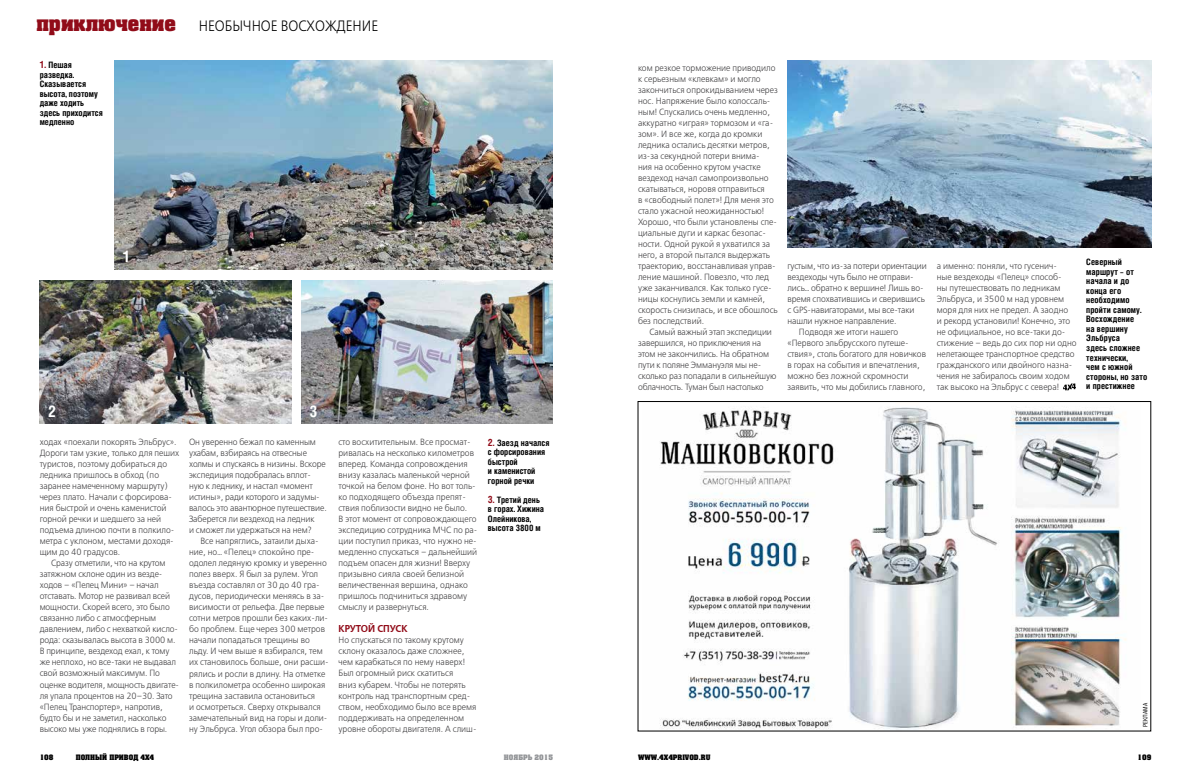
<style>
.page{position:relative;width:1191px;height:780px;background:#fff}
.page>*{position:absolute;margin:0;border:0;box-sizing:border-box;transform-origin:0 0}
.t1{font:700 16px "Helios Cond C";color:#fff}
.t2{font:15px "Free Set Light C";color:#000;scale:.89 1}
.t3{font:10px "Free Set Demi C";color:#910c19;scale:.94 1}
.t4{font:9px/11px "Free Set Light C";color:#414042;scale:.94 1}
.t5{font:700 8.8px/9.5px "Helios Cond C";color:#000}
.t6{font:7px "Adamant C";color:#000}
.t7{font:7px "Adamant C";color:#939598}
.t8{font:6px "Helios Cond C";color:#000}
.s1{font-family:"Adamant C";font-size:20.2px;color:#910c19}
.s2{font-size:10px;color:#910c19}
</style>
<div class="page">
<img style="left:660px;top:407px;width:466px;height:322px">
<svg style="left:1063px;top:383px;width:12px;height:7px"></svg>
<img style="left:301px;top:280px;width:252px;height:143px">
<img style="left:114px;top:60px;width:439px;height:209px">
<img style="left:40px;top:280px;width:251px;height:143px">
<img style="left:787px;top:60px;width:364px;height:187px">
<h2 class="t2" style="left:36px;top:18px;width:385px"><span class="s1">приключение</span> НЕОБЫЧНОЕ ВОСХОЖДЕНИЕ</h2>
<p class="t5" style="left:40px;top:60px;width:65px"><span class="s2">1.</span> Пешая разведка.<br>Сказывается высота, поэтому даже ходить здесь приходится медленно</p>
<h1 class="t1" style="left:123px;top:247px;width:9px">1</h1>
<h1 class="t1" style="left:48px;top:401px;width:10px">2</h1>
<h1 class="t1" style="left:310px;top:401px;width:10px">3</h1>
<p class="t4" style="left:40px;top:437px;width:147px">ходах «поехали покорять Эльбрус».</p>
<p class="t4" style="left:40px;top:448px;width:150px">Дороги там узкие, только для пеших</p>
<p class="t4" style="left:40px;top:459px;width:137px">туристов, поэтому добираться до</p>
<p class="t4" style="left:40px;top:470px;width:128px">ледника пришлось в обход (по</p>
<p class="t4" style="left:40px;top:481px;width:138px">заранее намеченному маршруту)</p>
<p class="t4" style="left:40px;top:492px;width:142px">через плато. Начали с форсирова-</p>
<p class="t4" style="left:40px;top:503px;width:137px">ния быстрой и очень каменистой</p>
<p class="t4" style="left:40px;top:514px;width:131px">горной речки и шедшего за ней</p>
<p class="t4" style="left:40px;top:525px;width:145px">подъема длиною почти в полкило-</p>
<p class="t4" style="left:40px;top:536px;width:144px">метра с уклоном, местами доходя-</p>
<p class="t4" style="left:40px;top:547px;width:87px">щим до 40 градусов.</p>
<p class="t4" style="left:51px;top:558px;width:123px">Сразу отметили, что на крутом</p>
<p class="t4" style="left:40px;top:569px;width:132px">затяжном склоне один из везде-</p>
<p class="t4" style="left:40px;top:580px;width:128px">ходов – «Пелец Мини» – начал</p>
<p class="t4" style="left:40px;top:591px;width:140px">отставать. Мотор не развивал всей</p>
<p class="t4" style="left:40px;top:602px;width:140px">мощности. Скорей всего, это было</p>
<p class="t4" style="left:40px;top:613px;width:125px">связанно либо с атмосферным</p>
<p class="t4" style="left:40px;top:624px;width:149px">давлением, либо с нехваткой кисло-</p>
<p class="t4" style="left:40px;top:635px;width:146px">рода: сказывалась высота в 3000 м.</p>
<p class="t4" style="left:40px;top:646px;width:140px">В принципе, вездеход ехал, к тому</p>
<p class="t4" style="left:40px;top:657px;width:147px">же неплохо, но все-таки не выдавал</p>
<p class="t4" style="left:40px;top:668px;width:129px">свой возможный максимум. По</p>
<p class="t4" style="left:40px;top:679px;width:150px">оценке водителя, мощность двигате-</p>
<p class="t4" style="left:40px;top:690px;width:143px">ля упала процентов на 20–30. Зато</p>
<p class="t4" style="left:40px;top:701px;width:132px">«Пелец Транспортер», напротив,</p>
<p class="t4" style="left:40px;top:712px;width:136px">будто бы и не заметил, насколько</p>
<p class="t4" style="left:40px;top:723px;width:137px">высоко мы уже поднялись в горы.</p>
<p class="t4" style="left:189px;top:437px;width:148px">Он уверенно бежал по каменным ухабам, взбираясь на отвесные холмы и спускаясь в низины. Вскоре экспедиция подобралась вплот&shy;ную к леднику, и настал «момент истины», ради которого и задумы&shy;валось это авантюрное путешествие.<br>Заберется ли вездеход на ледник<br>и сможет ли удержаться на нем?</p>
<p class="t4" style="left:189px;top:536px;width:150px;text-indent:11px">Все напряглись, затаили дыха&shy;ние, но… «Пелец» спокойно пре&shy;одолел ледяную кромку и уверенно полез вверх. Я был за рулем. Угол въезда составлял от 30 до 40 гра&shy;дусов, периодически меняясь в за&shy;висимости от рельефа. Две первые сотни метров прошли без каких-ли&shy;бо проблем. Еще через 300 метров начали попадаться трещины во льду. И чем выше я взбирался, тем их становилось больше, они расши&shy;рялись и росли в длину. На отметке в полкилометра особенно широкая трещина заставила остановиться<br>и осмотреться. Сверху открывался замечательный вид на горы и доли&shy;ну Эльбруса. Угол обзора был про-</p>
<p class="t4" style="left:338px;top:437px;width:149px">сто восхитительным. Все просмат&shy;ривалась на несколько километров вперед. Команда сопровождения внизу казалась маленькой черной точкой на белом фоне. Но вот толь&shy;ко подходящего объезда препят&shy;ствия поблизости видно не было.<br>В этот момент от сопровождающего экспедицию сотрудника МЧС по ра&shy;ции поступил приказ, что нужно не&shy;медленно спускаться – дальнейший подъем опасен для жизни! Вверху призывно сияла своей белизной величественная вершина, однако пришлось подчиниться здравому смыслу и развернуться.</p>
<p class="t3" style="left:338px;top:623px;width:75px">КРУТОЙ СПУСК</p>
<p class="t4" style="left:338px;top:635px;width:148px">Но спускаться по такому крутому склону оказалось даже сложнее, чем карабкаться по нему наверх!<br>Был огромный риск скатиться<br>вниз кубарем. Чтобы не потерять контроль над транспортным сред&shy;ством, необходимо было все время поддерживать на определенном уровне обороты двигателя. А слиш-</p>
<p class="t5" style="left:488px;top:437px;width:63px"><span class="s2">2.</span> Заезд начался с форсирования быстрой<br>и каменистой горной речки</p>
<p class="t5" style="left:488px;top:494px;width:58px"><span class="s2">3.</span> Третий день в горах. Хижина<br>Олейникова, высота 3800 м</p>
<p class="t4" style="left:638px;top:63px;width:150px">ком резкое торможение приводило к серьезным «клевкам» и могло закончиться опрокидыванием через нос. Напряжение было колоссаль&shy;ным! Спускались очень медленно, аккуратно «играя» тормозом и «га&shy;зом». И все же, когда до кромки ледника остались десятки метров, из-за секундной потери внима-<br>ния на особенно крутом участке вездеход начал самопроизвольно скатываться, норовя отправиться<br>в «свободный полет»! Для меня это стало ужасной неожиданностью!<br>Хорошо, что были установлены спе&shy;циальные дуги и каркас безопас&shy;ности. Одной рукой я ухватился за него, а второй пытался выдержать траекторию, восстанавливая управ&shy;ление машиной. Повезло, что лед уже заканчивался. Как только гусе&shy;ницы коснулись земли и камней, скорость снизилась, и все обошлось без последствий.</p>
<p class="t4" style="left:638px;top:327px;width:149px;text-indent:11px">Самый важный этап экспедиции завершился, но приключения на этом не закончились. На обратном пути к поляне Эммануэля мы не&shy;сколько раз попадали в сильнейшую облачность. Туман был настолько</p>
<p class="t4" style="left:787px;top:261px;width:150px">густым, что из-за потери ориентации</p>
<p class="t4" style="left:787px;top:272px;width:136px">вездеходы чуть было не отправи-</p>
<p class="t4" style="left:787px;top:283px;width:146px">лись… обратно к вершине! Лишь во-</p>
<p class="t4" style="left:787px;top:294px;width:148px">время спохватившись и сверившись</p>
<p class="t4" style="left:787px;top:305px;width:137px">с GPS-навигаторами, мы все-таки</p>
<p class="t4" style="left:787px;top:316px;width:117px">нашли нужное направление.</p>
<p class="t4" style="left:798px;top:327px;width:107px">Подводя же итоги нашего</p>
<p class="t4" style="left:787px;top:338px;width:131px">«Первого эльбрусского путеше-</p>
<p class="t4" style="left:787px;top:349px;width:149px">ствия», столь богатого для новичков</p>
<p class="t4" style="left:787px;top:360px;width:142px">в горах на события и впечатления,</p>
<p class="t4" style="left:787px;top:371px;width:130px">можно без ложной скромности</p>
<p class="t4" style="left:787px;top:382px;width:148px">заявить, что мы добились главного,</p>
<p class="t4" style="left:936px;top:261px;width:150px">а именно: поняли, что гусенич-<br>ные вездеходы «Пелец» способ-<br>ны путешествовать по ледникам<br>Эльбруса, и 3500 м над уровнем моря для них не предел. А заодно<br>и рекорд установили! Конечно, это не официальное, но все-таки до&shy;стижение – ведь до сих пор ни одно нелетающее транспортное средство гражданского или двойного назна&shy;чения не забиралось своим ходом так высоко на Эльбрус с севера!</p>
<p class="t5" style="left:1086px;top:257px;width:63px">Северный маршрут – от начала и до конца его необходимо пройти самому.<br>Восхождение<br>на вершину<br>Эльбруса<br>здесь сложнее технически,<br>чем с южной стороны, но зато и престижнее</p>
<p class="t8" style="left:1141px;top:727px;width:26px;rotate:-90deg">РЕКЛАМА</p>
<p class="t6" style="left:40px;top:752px;width:15px">108</p>
<p class="t6" style="left:76px;top:752px;width:80px">ПОЛНЫЙ ПРИВОД 4Х4</p>
<p class="t7" style="left:504px;top:752px;width:50px">НОЯБРЬ 2015</p>
<p class="t6" style="left:638px;top:752px;width:74px">WWW.4X4PRIVOD.RU</p>
<p class="t6" style="left:1137px;top:752px;width:15px">109</p>
</div>
